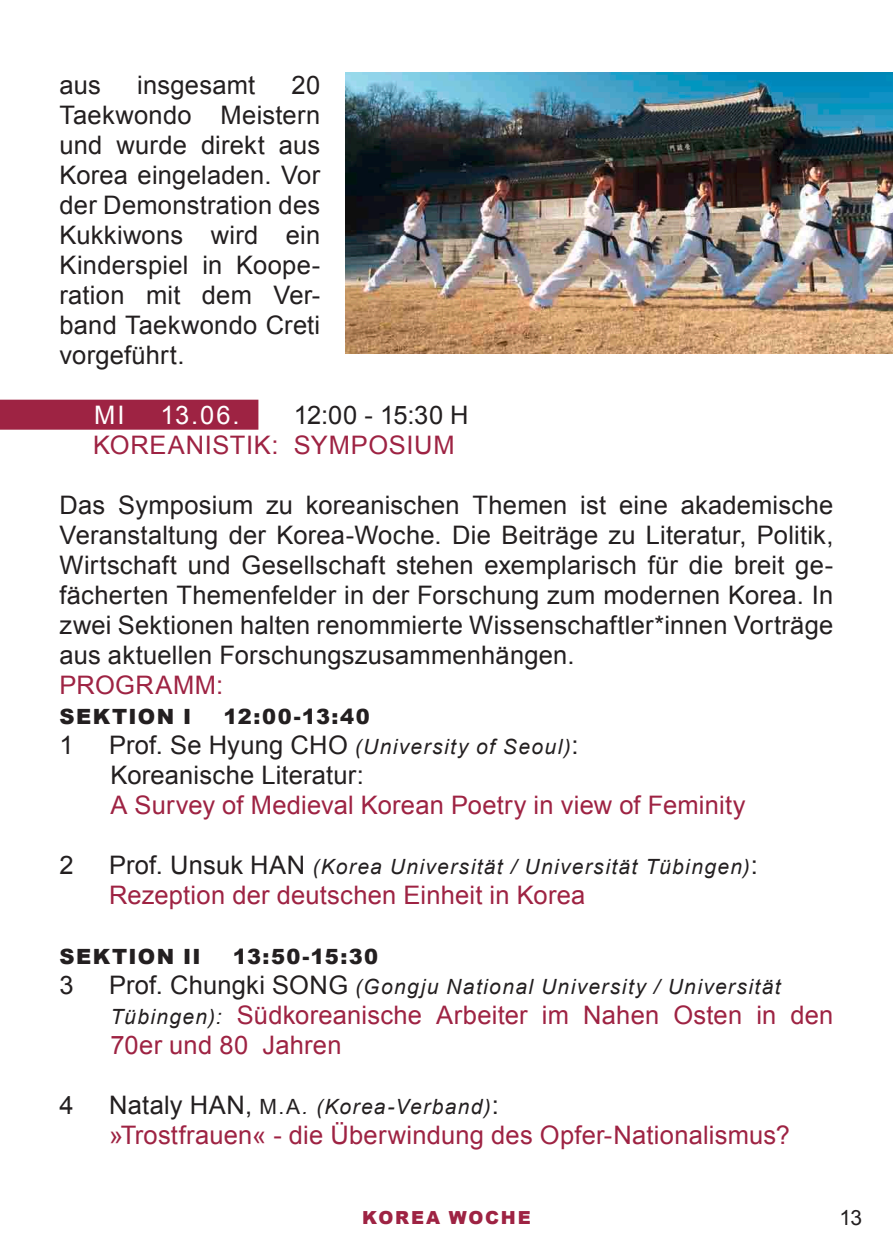
<style>
.page{position:relative;width:893px;height:1259px;background:#fff}
.page>*{position:absolute;margin:0;border:0;box-sizing:border-box;transform-origin:0 0}
.t1{font:25.5px/30px "Arial";letter-spacing:.01em;color:#231f20;text-align:justify}
.t2{font:25.5px/30px "Arial";letter-spacing:.01em;color:#9e2343}
.t3{font:25.5px "Arial";color:#fff}
.t4{font:italic 21px "Arial";letter-spacing:.06em;color:#231f20}
.t5{font:900 21px "Arial";letter-spacing:.065em;color:#231f20}
.t6{font:21px "Arial";color:#231f20}
.t7{font:900 18px "Arial";letter-spacing:.1em;color:#9e2343}
.s1{font-style:normal;font-size:25.5px}
.s2{font-style:italic;font-size:21px;color:#231f20}
.s3{font-style:normal}
</style>
<div class="page">
<img style="left:346px;top:72px;width:547px;height:282px">
<div style="left:0;top:400px;width:258px;height:30px;background:#9e2343"></div>
<p class="t1" style="left:60px;top:70px;width:262px;text-indent:232px">20<br>Taekwondo Meistern und wurde direkt aus Korea eingeladen. Vor der Demonstration des Kukkiwons wird ein Kinderspiel in Koope&shy;ration mit dem Ver&shy;band Taekwondo Creti vorgeführt.</p>
<p class="t1" style="left:60px;top:70px;width:43px">aus</p>
<p class="t1" style="left:137px;top:70px;width:120px">insgesamt</p>
<p class="t3" style="left:94px;top:398px;width:15px">mi</p>
<p class="t3" style="left:161px;top:398px;width:81px">13.06.</p>
<p class="t1" style="left:294px;top:400px;width:172px">12:00 - 15:30 h</p>
<p class="t2" style="left:93px;top:430px;width:73px">Koreanistik</p>
<p class="t2" style="left:272px;top:430px;width:135px">: Symposium</p>
<p class="t1" style="left:60px;top:490px;width:775px">Das Symposium zu koreanischen Themen ist eine akademische Veranstaltung der Korea-Woche. Die Beiträge zu Literatur, Politik, Wirtschaft und Gesellschaft stehen exemplarisch für die breit ge&shy;fächerten Themenfelder in der Forschung zum modernen Korea. In zwei Sektionen halten renommierte Wissenschaftler*innen Vorträge aus aktuellen Forschungszusammenhängen.</p>
<p class="t2" style="left:60px;top:670px;width:117px">Prog ramm</p>
<p class="t2" style="left:216px;top:670px;width:9px">:</p>
<p class="t5" style="left:60px;top:701px;width:130px">SEKTION I</p>
<p class="t5" style="left:223px;top:701px;width:148px">12:00-13:40</p>
<p class="t1" style="left:60px;top:730px;width:16px">1</p>
<p class="t4" style="left:109px;top:733px;width:471px"><span class="s1">Prof. Se Hyung CHO</span> (University of Seoul)<span class="s1">:</span></p>
<p class="t1" style="left:111px;top:760px;width:255px">Koreanische Literatur:</p>
<p class="t2" style="left:111px;top:790px;width:637px">A Survey of Medieval Korean Poetry in view of Feminity</p>
<p class="t1" style="left:60px;top:850px;width:16px">2</p>
<p class="t4" style="left:109px;top:853px;width:650px"><span class="s1">Prof. Unsuk HAN</span> (Korea Universität / Universität Tübingen)<span class="s1">:</span></p>
<p class="t2" style="left:109px;top:880px;width:478px">Rezeption der deutschen Einheit in Korea</p>
<p class="t5" style="left:60px;top:941px;width:132px">SEKTION II</p>
<p class="t5" style="left:233px;top:941px;width:147px">13:50-15:30</p>
<p class="t1" style="left:60px;top:970px;width:16px">3</p>
<p class="t4" style="left:109px;top:973px;width:673px"><span class="s1">Prof. Chungki SONG</span> (Gongju National University / Universität</p>
<p class="t2" style="left:111px;top:1000px;width:724px"><span class="s2">Tübingen):</span> Südkoreanische Arbeiter im Nahen Osten in den<br>70er und 80 Jahren</p>
<p class="t1" style="left:60px;top:1090px;width:16px">4</p>
<p class="t4" style="left:109px;top:1093px;width:391px"><span class="s1">Nataly HAN,</span> <span class="s3">M.A</span>. (Korea-Verband)<span class="s1">:</span></p>
<p class="t2" style="left:109px;top:1120px;width:682px">»Trostfrauen« - die Ü berwindung des Opfer-Nationalismus?</p>
<p class="t7" style="left:362px;top:1204px;width:170px">KOREA WOCHE</p>
<p class="t6" style="left:839px;top:1203px;width:24px">13</p>
</div>
